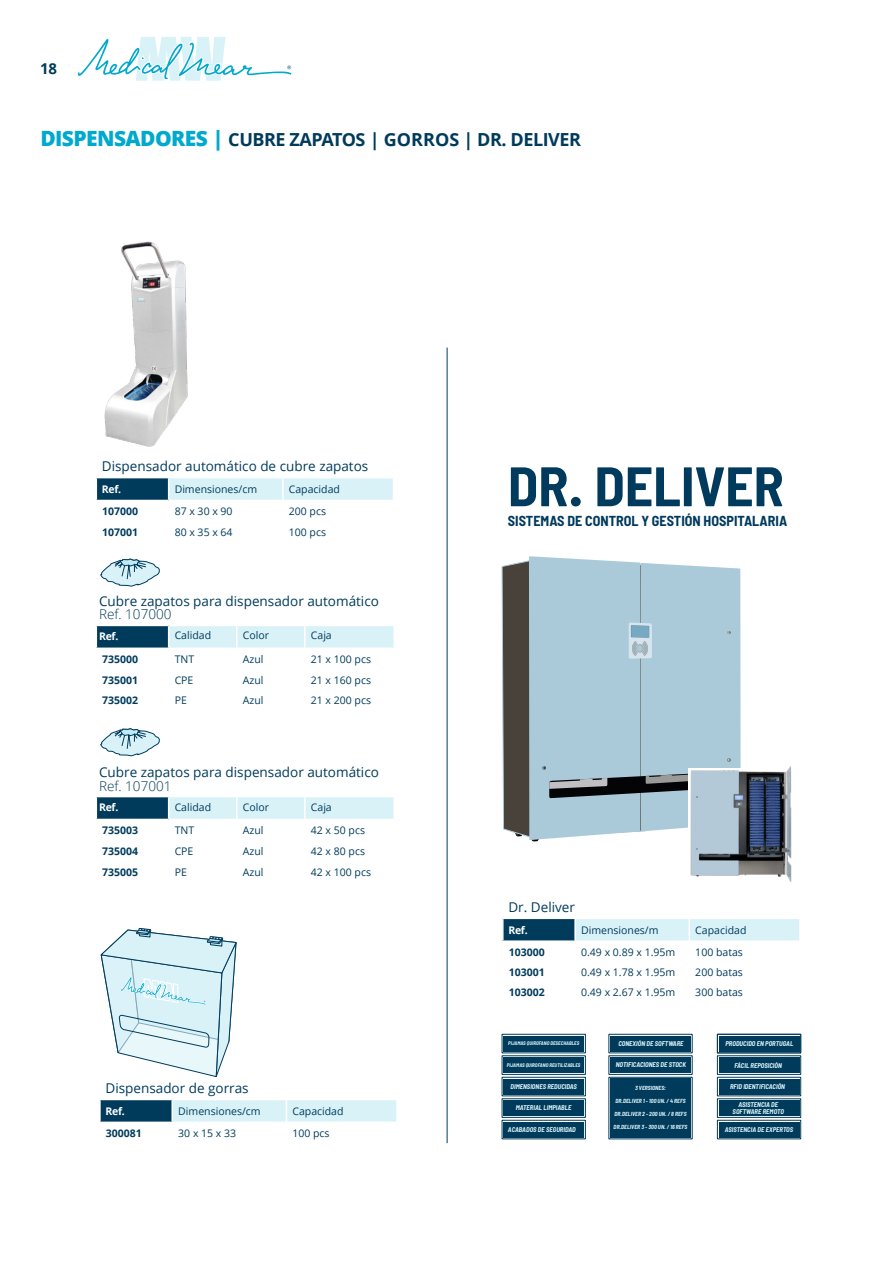
<style>
.page{position:relative;width:894px;height:1264px;background:#fff}
.page>*{position:absolute;margin:0;border:0;box-sizing:border-box;transform-origin:0 0}
.t1{font:700 semi-condensed 55.5px "Barlow";color:#003a5d}
.t2{font:700 18px "Open Sans";letter-spacing:-.025em;color:#003b5c}
.t3{font:700 15px "Open Sans";color:#003b5c}
.t4{font:700 semi-condensed 14.1px "Barlow";color:#003a5d}
.t5{font:13.5px "Open Sans";color:#003b5c}
.t6{font:300 13.5px "Open Sans";color:#003b5c}
.t7{font:10.5px/20.9px "Open Sans";color:#003b5c}
.t8{font:700 10.5px/20.9px "Open Sans";color:#003b5c}
.t9{font:10.5px "Open Sans";letter-spacing:.26em;color:#003b5c}
.t10{font:700 10.5px "Open Sans";letter-spacing:-.03em;color:#fff}
.t11{font:7.8px "Officina Sans LT";color:#003b5c}
.t12{font:italic 700 semi-condensed 6.75px/6.8px "Barlow";color:#d9f2f8;text-align:center}
.t13{font:italic 700 semi-condensed 5.7px "Barlow";color:#d9f2f8}
.t14{font:italic 700 semi-condensed 5.1px "Barlow";color:#d9f2f8}
.s1{font-weight:800;font-size:21px;color:#00a9ce}
</style>
<div class="page">
<svg style="left:77px;top:37px;width:215px;height:44px"></svg>
<div style="left:502px;top:918px;width:73px;height:23px;background:#003b5c"></div>
<hr style="left:502px;top:917px;width:73px;height:2px;background:#fff">
<hr style="left:502px;top:940px;width:73px;height:1px;background:#fff">
<svg style="left:502px;top:918px;width:1px;height:23px"></svg>
<div style="left:574px;top:919px;width:226px;height:22px;background:#d9f2f8"></div>
<svg style="left:101px;top:928px;width:296px;height:194px"></svg>
<div style="left:96px;top:477px;width:73px;height:23px;background:#003b5c"></div>
<hr style="left:95px;top:477px;width:74px;height:1px;background:#fff">
<hr style="left:95px;top:478px;width:2px;height:21px;background:#fff">
<hr style="left:95px;top:499px;width:74px;height:2px;background:#fff">
<svg style="left:168px;top:478px;width:225px;height:23px;background:#dcf3f8"></svg>
<img style="left:104px;top:241px;width:84px;height:206px">
<div style="left:96px;top:625px;width:73px;height:23px;background:#003b5c"></div>
<hr style="left:95px;top:624px;width:74px;height:2px;background:#fff">
<hr style="left:95px;top:626px;width:2px;height:21px;background:#fff">
<hr style="left:95px;top:647px;width:74px;height:2px;background:#fff">
<svg style="left:168px;top:625px;width:226px;height:23px;background:#dcf3f8"></svg>
<svg style="left:100px;top:558px;width:60px;height:29px"></svg>
<div style="left:96px;top:796px;width:73px;height:23px;background:#003b5c"></div>
<hr style="left:95px;top:795px;width:74px;height:2px;background:#fff">
<hr style="left:95px;top:797px;width:2px;height:21px;background:#fff">
<hr style="left:95px;top:818px;width:74px;height:2px;background:#fff">
<svg style="left:168px;top:797px;width:226px;height:23px;background:#dcf3f8"></svg>
<svg style="left:100px;top:728px;width:60px;height:29px"></svg>
<hr style="left:446px;top:347px;width:1px;height:795px;background:#003b5c">
<svg style="left:502px;top:556px;width:238px;height:285px;background:#9fb7c2"></svg>
<img style="left:632px;top:641px;width:15px;height:14px">
<img style="left:688px;top:764px;width:104px;height:118px">
<div style="left:718px;top:1056px;width:81px;height:16px;background:#003b5c"></div>
<div style="left:716px;top:1055px;width:84px;height:19px;border:1px solid #003b5c"></div>
<div style="left:718px;top:1078px;width:81px;height:16px;background:#003b5c"></div>
<div style="left:716px;top:1076px;width:84px;height:20px;border:1px solid #003b5c"></div>
<div style="left:718px;top:1099px;width:81px;height:16px;background:#003b5c"></div>
<div style="left:716px;top:1098px;width:84px;height:19px;border:1px solid #003b5c"></div>
<div style="left:718px;top:1121px;width:81px;height:16px;background:#003b5c"></div>
<div style="left:716px;top:1119px;width:84px;height:20px;border:1px solid #003b5c"></div>
<div style="left:718px;top:1035px;width:81px;height:16px;background:#003b5c"></div>
<div style="left:716px;top:1033px;width:84px;height:20px;border:1px solid #003b5c"></div>
<div style="left:610px;top:1035px;width:80px;height:16px;background:#003b5c"></div>
<div style="left:608px;top:1033px;width:84px;height:20px;border:1px solid #003b5c"></div>
<div style="left:610px;top:1056px;width:80px;height:16px;background:#003b5c"></div>
<div style="left:608px;top:1055px;width:84px;height:19px;border:1px solid #003b5c"></div>
<div style="left:610px;top:1078px;width:80px;height:59px;background:#003b5c"></div>
<div style="left:608px;top:1076px;width:84px;height:63px;border:1px solid #003b5c"></div>
<div style="left:503px;top:1035px;width:81px;height:16px;background:#003b5c"></div>
<div style="left:501px;top:1033px;width:84px;height:20px;border:1px solid #003b5c"></div>
<div style="left:503px;top:1056px;width:81px;height:16px;background:#003b5c"></div>
<div style="left:501px;top:1055px;width:84px;height:19px;border:1px solid #003b5c"></div>
<div style="left:503px;top:1078px;width:81px;height:16px;background:#003b5c"></div>
<div style="left:501px;top:1076px;width:84px;height:20px;border:1px solid #003b5c"></div>
<div style="left:503px;top:1099px;width:81px;height:16px;background:#003b5c"></div>
<div style="left:501px;top:1098px;width:84px;height:19px;border:1px solid #003b5c"></div>
<div style="left:503px;top:1121px;width:81px;height:16px;background:#003b5c"></div>
<div style="left:501px;top:1119px;width:84px;height:20px;border:1px solid #003b5c"></div>
<h3 class="t3" style="left:40px;top:63px;width:19px">18</h3>
<p class="t11" style="left:287px;top:65px;width:6px">®</p>
<h2 class="t2" style="left:40px;top:132px;width:542px"><span class="s1">DISPENSADORES |</span> CUBRE ZAPATOS | GORROS | DR. DELIVER</h2>
<p class="t5" style="left:102px;top:460px;width:268px">Dispensador automático de cubre zapatos</p>
<p class="t10" style="left:102px;top:485px;width:21px">Ref.</p>
<p class="t7" style="left:175px;top:480px;width:84px">Dimensiones/cm</p>
<p class="t7" style="left:289px;top:480px;width:53px">Capacidad</p>
<p class="t8" style="left:102px;top:501px;width:37px">107000</p>
<p class="t9" style="left:175px;top:507px;width:59px">87x30x90</p>
<p class="t7" style="left:289px;top:501px;width:39px">200 pcs</p>
<p class="t8" style="left:102px;top:522px;width:37px">107001</p>
<p class="t9" style="left:175px;top:527px;width:59px">80x35x64</p>
<p class="t7" style="left:289px;top:522px;width:39px">100 pcs</p>
<p class="t5" style="left:99px;top:595px;width:281px">Cubre zapatos para dispensador automático</p>
<p class="t6" style="left:99px;top:609px;width:74px">Ref. 107000</p>
<p class="t10" style="left:99px;top:632px;width:21px">Ref.</p>
<p class="t7" style="left:175px;top:626px;width:38px">Calidad</p>
<p class="t7" style="left:243px;top:626px;width:28px">Color</p>
<p class="t7" style="left:311px;top:626px;width:22px">Caja</p>
<p class="t8" style="left:102px;top:649px;width:37px">735000</p>
<p class="t7" style="left:175px;top:649px;width:21px">TNT</p>
<p class="t7" style="left:243px;top:649px;width:22px">Azul</p>
<p class="t7" style="left:311px;top:649px;width:62px">21 x 100 pcs</p>
<p class="t8" style="left:102px;top:670px;width:37px">735001<br>735002</p>
<p class="t7" style="left:175px;top:670px;width:20px">CPE<br>PE</p>
<p class="t7" style="left:243px;top:670px;width:22px">Azul<br>Azul</p>
<p class="t7" style="left:311px;top:670px;width:62px">21 x 160 pcs<br>21 x 200 pcs</p>
<p class="t5" style="left:99px;top:766px;width:281px">Cubre zapatos para dispensador automático</p>
<p class="t6" style="left:99px;top:780px;width:74px">Ref. 107001</p>
<p class="t10" style="left:99px;top:803px;width:21px">Ref.</p>
<p class="t7" style="left:175px;top:797px;width:38px">Calidad</p>
<p class="t7" style="left:243px;top:797px;width:28px">Color</p>
<p class="t7" style="left:311px;top:797px;width:22px">Caja</p>
<p class="t8" style="left:102px;top:820px;width:37px">735003</p>
<p class="t7" style="left:175px;top:820px;width:21px">TNT</p>
<p class="t7" style="left:243px;top:820px;width:22px">Azul</p>
<p class="t8" style="left:102px;top:841px;width:37px">735004<br>735005</p>
<p class="t7" style="left:175px;top:841px;width:20px">CPE<br>PE</p>
<p class="t7" style="left:243px;top:841px;width:22px">Azul<br>Azul</p>
<p class="t7" style="left:311px;top:820px;width:62px">42 x 50 pcs<br>42 x 80 pcs<br>42 x 100 pcs</p>
<p class="t5" style="left:105px;top:1082px;width:145px">Dispensador de gorras</p>
<p class="t10" style="left:105px;top:1106px;width:21px">Ref.</p>
<p class="t7" style="left:178px;top:1101px;width:84px">Dimensiones/cm</p>
<p class="t7" style="left:292px;top:1101px;width:53px">Capacidad</p>
<p class="t8" style="left:106px;top:1123px;width:37px">300081</p>
<p class="t9" style="left:178px;top:1128px;width:59px">30x15x33</p>
<p class="t7" style="left:292px;top:1123px;width:39px">100 pcs</p>
<h1 class="t1" style="left:507px;top:450px;width:277px">DR. DELIVER</h1>
<h3 class="t4" style="left:507px;top:512px;width:281px">SISTEMAS DE CONTROL Y GESTIÓN HOSPITALARIA</h3>
<p class="t5" style="left:508px;top:901px;width:68px">Dr. Deliver</p>
<p class="t10" style="left:508px;top:925px;width:21px">Ref.</p>
<p class="t7" style="left:581px;top:920px;width:79px">Dimensiones/m</p>
<p class="t7" style="left:695px;top:920px;width:53px">Capacidad</p>
<p class="t8" style="left:508px;top:942px;width:37px">103000</p>
<p class="t7" style="left:581px;top:942px;width:96px">0.49 x 0.89 x 1.95m</p>
<p class="t7" style="left:695px;top:942px;width:49px">100 batas</p>
<p class="t8" style="left:508px;top:963px;width:37px;line-height:20px">103001<br>103002</p>
<p class="t7" style="left:581px;top:963px;width:96px;line-height:20px">0.49 x 1.78 x 1.95m<br>0.49 x 2.67 x 1.95m</p>
<p class="t7" style="left:695px;top:963px;width:49px;line-height:20px">200 batas<br>300 batas</p>
<p class="t14" style="left:508px;top:1040px;width:73px">PIJAMAS QUIROFANO DESECHABLES</p>
<p class="t14" style="left:506px;top:1061px;width:75px">PIJAMAS QUIROFANO REUTILIZABLES</p>
<p class="t12" style="left:510px;top:1082px;width:68px">DIMENSIONES REDUCIDAS</p>
<p class="t12" style="left:515px;top:1104px;width:57px">MATERIAL LIMPIABLE</p>
<p class="t12" style="left:508px;top:1125px;width:69px">ACABADOS DE SEGURIDAD</p>
<p class="t12" style="left:618px;top:1039px;width:67px">CONEXIÓN DE SOFTWARE</p>
<p class="t12" style="left:725px;top:1039px;width:69px">PRODUCIDO EN PORTUGAL</p>
<p class="t12" style="left:615px;top:1061px;width:72px">NOTIFICACIONES DE STOCK</p>
<p class="t13" style="left:634px;top:1083px;width:32px">3 VERSIONES:</p>
<p class="t13" style="left:615px;top:1096px;width:72px">DR.DELIVER 1 - 100 UN. / 4 REFS</p>
<p class="t13" style="left:614px;top:1110px;width:74px">DR.DELIVER 2 - 200 UN. / 8 REFS</p>
<p class="t13" style="left:613px;top:1123px;width:75px">DR.DELIVER 3 - 300 UN. / 16 REFS</p>
<p class="t12" style="left:734px;top:1061px;width:49px">FÁCIL REPOSICIÓN</p>
<p class="t12" style="left:729px;top:1082px;width:56px">RFID IDENTIFICACIÓN</p>
<p class="t12" style="left:732px;top:1100px;width:53px">ASISTENCIA DE<br>SOFTWARE REMOTO</p>
<p class="t12" style="left:724px;top:1125px;width:70px">ASISTENCIA DE EXPERTOS</p>
</div>
